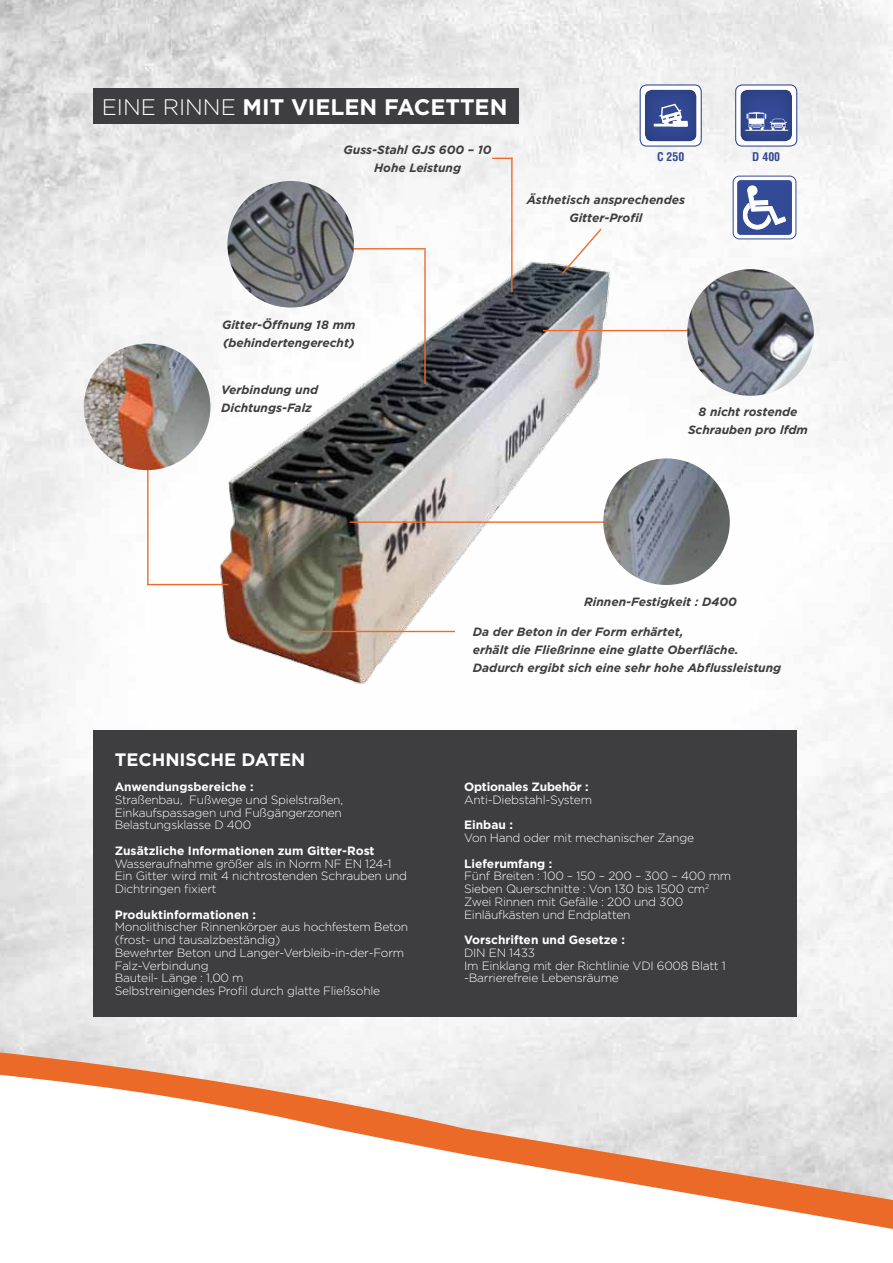
<style>
.page{position:relative;width:893px;height:1263px;background:#fff}
.page>*{position:absolute;margin:0;border:0;box-sizing:border-box;transform-origin:0 0}
.t1{font:700 22.5px "Gotham";color:#fff}
.t2{font:300 22.5px "Gotham";color:#fff}
.t3{font:700 18px "Gotham";color:#fff}
.t4{font:300 12px/12.8px "Gotham";letter-spacing:-.02em;color:#fff}
.t5{font:italic 700 12px/18px "Gotham";color:#3e3d40;text-align:center}
.t6{font:700 12px "Gotham";color:#fff}
.t7{font:700 12px "Gotham";letter-spacing:-.02em;color:#fff}
.t8{font:700 condensed 11.85px "Helvetica";color:#314a96}
</style>
<div class="page">
<img style="left:0;top:0;width:893px;height:1008px">
<svg style="left:0;top:1008px;width:893px;height:31px;fill:#eee"></svg>
<svg style="left:0;top:1039px;width:893px;height:190px"></svg>
<div style="left:443px;top:730px;width:354px;height:286px;background:#3e3d40"></div>
<div style="left:93px;top:730px;width:352px;height:286px;background:#3e3d40"></div>
<div style="left:93px;top:88px;width:426px;height:35px;background:#3e3d40"></div>
<div style="left:149px;top:246px;width:521px;height:470px;background:#fff"></div>
<img style="left:149px;top:246px;width:521px;height:438px">
<hr style="left:350px;top:521px;width:263px;height:2px;background:#eb6a27">
<hr style="left:335px;top:248px;width:91px;height:1px;background:#eb6a27">
<hr style="left:543px;top:330px;width:152px;height:1px;background:#eb6a27">
<svg style="left:561px;top:227px;width:42px;height:48px"></svg>
<svg style="left:492px;top:158px;width:19px;height:1px"></svg>
<hr style="left:511px;top:158px;width:2px;height:134px;background:#eb6a27">
<hr style="left:424px;top:249px;width:2px;height:135px;background:#eb6a27">
<hr style="left:147px;top:584px;width:81px;height:1px;background:#eb6a27">
<hr style="left:147px;top:425px;width:2px;height:160px;background:#eb6a27">
<img style="left:603px;top:458px;width:127px;height:127px;border-radius:63px">
<img style="left:687px;top:269px;width:127px;height:127px;border-radius:63px">
<img style="left:84px;top:344px;width:126px;height:126px;border-radius:63px">
<img style="left:227px;top:181px;width:127px;height:127px;border-radius:63px">
<div style="left:733px;top:176px;width:63px;height:63px;background:#fff;border-radius:6px"></div>
<div style="left:733px;top:176px;width:63px;height:63px;border:1px solid #334a97;border-radius:6px"></div>
<div style="left:737px;top:180px;width:55px;height:55px;background:#334a97;border-radius:3px"></div>
<svg style="left:743px;top:185px;width:43px;height:45px"></svg>
<div style="left:736px;top:85px;width:61px;height:61px;background:#fff;border-radius:7px"></div>
<div style="left:735px;top:84px;width:62px;height:63px;border:1px solid #334a97;border-radius:7px"></div>
<div style="left:739px;top:88px;width:54px;height:56px;background:#000;opacity:.25"></div>
<svg style="left:747px;top:112px;width:40px;height:18px"></svg>
<hr style="left:745px;top:130px;width:43px;height:1px;background:#fff">
<div style="left:640px;top:85px;width:61px;height:61px;background:#fff;border-radius:7px"></div>
<div style="left:640px;top:84px;width:62px;height:63px;border:1px solid #334a97;border-radius:7px"></div>
<div style="left:643px;top:88px;width:54px;height:56px;background:#000;opacity:.25"></div>
<hr style="left:654px;top:124px;width:34px;height:3px;background:#fff">
<div style="left:673px;top:121px;width:15px;height:6px;background:#fff"></div>
<svg style="left:659px;top:104px;width:23px;height:20px"></svg>
<hr style="left:302px;top:631px;width:153px;height:1px;background:#eb6a27">
<h1 class="t2" style="left:102px;top:93px;width:100px">Eine Rinne</h1>
<h1 class="t1" style="left:243px;top:92px;width:266px">mit vielen Facetten</h1>
<p class="t5" style="left:343px;top:141px;width:150px">Guss-Stahl GJS 600 – 10<br>Hohe Leistung</p>
<p class="t8" style="left:657px;top:150px;width:29px">C 250</p>
<p class="t8" style="left:752px;top:150px;width:29px">D 400</p>
<p class="t5" style="left:527px;top:191px;width:160px">Ästhetisch ansprechendes<br>Gitter-Profil</p>
<p class="t5" style="left:222px;top:316px;width:135px;text-align:left">Gitter-Öffnung 18 mm (behindertengerecht)</p>
<p class="t5" style="left:221px;top:381px;width:99px;text-align:left">Verbindung und<br>Dichtungs-Falz</p>
<p class="t5" style="left:688px;top:403px;width:121px">8 nicht rostende<br>Schrauben pro lfdm</p>
<p class="t5" style="left:584px;top:593px;width:154px">Rinnen-Festigkeit : D400</p>
<h2 class="t3" style="left:115px;top:747px;width:192px">Technische Daten</h2>
<p class="t6" style="left:115px;top:779px;width:140px">Anwendungsbereiche :</p>
<p class="t4" style="left:115px;top:793px;width:230px;text-align:justify">Straßenbau, Fußwege und Spielstraßen, Einkaufspassagen und Fußgängerzonen Belastungsklasse D 400</p>
<p class="t6" style="left:115px;top:843px;width:261px">Zusätzliche Informationen zum Gitter-Rost</p>
<p class="t4" style="left:115px;top:857px;width:294px">Wasseraufnahme größer als in Norm NF EN 124-1<br>Ein Gitter wird mit 4 nichtrostenden Schrauben und<br>Dichtringen fixiert</p>
<p class="t6" style="left:115px;top:906px;width:143px">Produktinformationen :</p>
<p class="t4" style="left:115px;top:920px;width:295px">Monolithischer Rinnenkörper aus hochfestem Beton (frost- und tausalzbeständig)<br>Bewehrter Beton und Langer-Verbleib-in-der-Form Falz-Verbindung<br>Bauteil- Länge : 1,00 m<br>Selbstreinigendes Profil durch glatte Fließsohle</p>
<p class="t5" style="left:473px;top:622px;width:310px;text-align:left">Da der Beton in der Form erhärtet,<br>erhält die Fließrinne eine glatte Oberfläche.<br>Dadurch ergibt sich eine sehr hohe Abflussleistung</p>
<p class="t7" style="left:464px;top:779px;width:126px">Optionales Zubehör :</p>
<p class="t4" style="left:464px;top:793px;width:129px">Anti-Diebstahl-System</p>
<p class="t6" style="left:464px;top:817px;width:50px">Einbau :</p>
<p class="t4" style="left:464px;top:831px;width:231px">Von Hand oder mit mechanischer Zange</p>
<p class="t6" style="left:464px;top:855px;width:90px">Lieferumfang :</p>
<p class="t4" style="left:464px;top:869px;width:269px">Fünf Breiten : 100 – 150 – 200 – 300 – 400 mm Sieben Querschnitte : Von 130 bis 1500 cm<sup>2<br></sup>Zwei Rinnen mit Gefälle : 200 und 300<br>Einläufkästen und Endplatten</p>
<p class="t6" style="left:464px;top:932px;width:162px">Vorschriften und Gesetze :</p>
<p class="t4" style="left:464px;top:946px;width:263px">DI N EN 1433<br>I m Einklang mit der Richtlinie VDI 6008 Blatt 1 -Barrierefreie Lebensräume</p>
</div>
